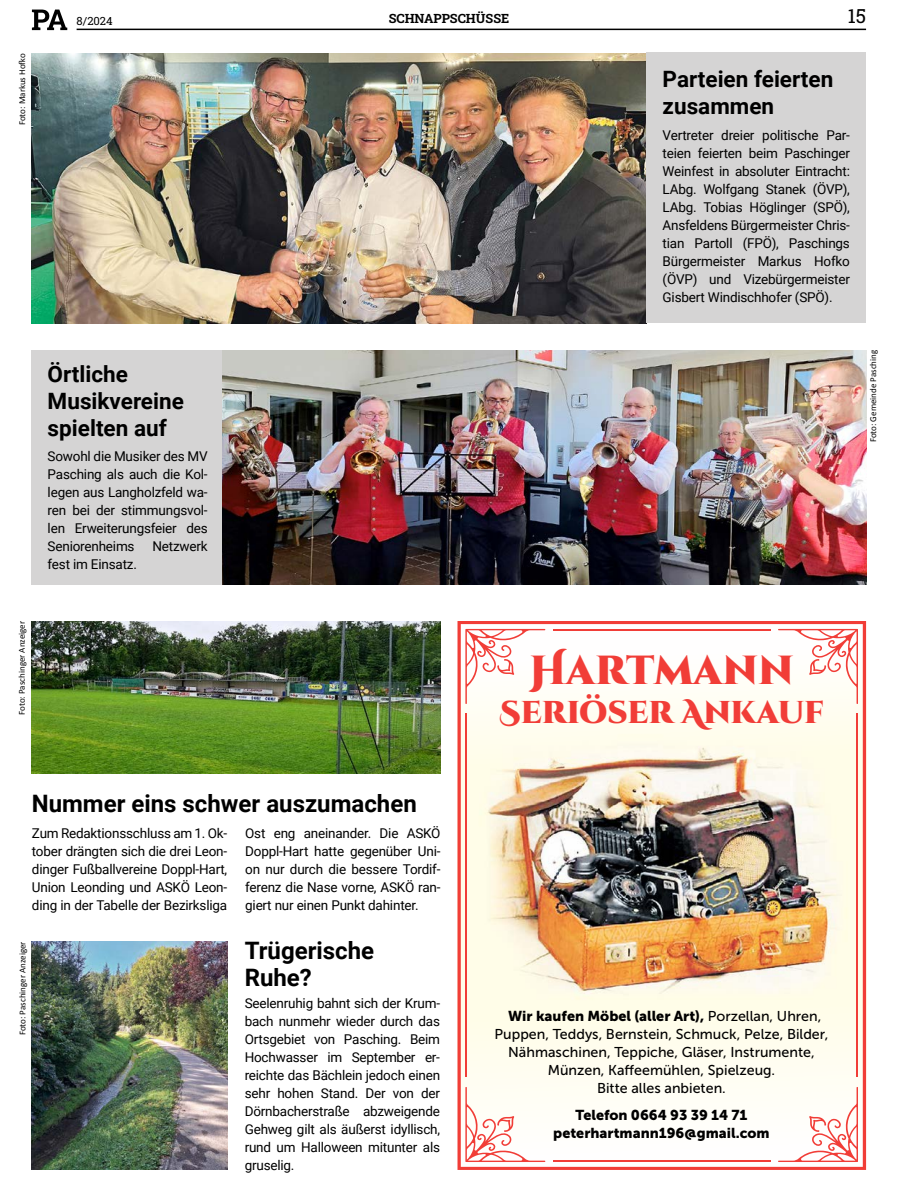
<style>
.page{position:relative;width:898px;height:1183px;background:#fff}
.page>*{position:absolute;margin:0;border:0;box-sizing:border-box;transform-origin:0 0}
.t1{font:900 40.5px "Cinzel Decorative";color:#f13d37}
.t2{font:900 31.5px "Cinzel Decorative";color:#f13d37}
.t3{font:700 24px/27px "Roboto";color:#000}
.t4{font:700 22.5px/27px "Roboto";color:#000}
.t5{font:19.5px "Roboto Slab";color:#000}
.t6{font:14.25px/18px "Museo Sans 500";color:#000;text-align:center}
.t7{font:14.25px/18px "Museo Sans 900";color:#000;text-align:center}
.t8{font:13.5px/18px "Roboto";letter-spacing:-.015em;color:#000;text-align:justify}
.t9{font:12.75px "Roboto Slab";color:#000}
.t10{font:11.25px "Roboto Slab";color:#000}
.t11{font:9px "Calibri";color:#000}
.s1{font-family:"Museo Sans 500"}
</style>
<div class="page">
<hr style="left:77px;top:29px;width:788px;height:1px;background:#000">
<svg style="left:32px;top:10px;width:35px;height:20px"></svg>
<img style="left:31px;top:53px;width:615px;height:270px">
<img style="left:457px;top:621px;width:408px;height:548px">
<svg style="left:465px;top:628px;width:80px;height:75px"></svg>
<svg style="left:777px;top:628px;width:80px;height:75px"></svg>
<svg style="left:465px;top:1086px;width:80px;height:75px"></svg>
<svg style="left:777px;top:1086px;width:80px;height:75px"></svg>
<img style="left:31px;top:941px;width:196px;height:228px">
<div style="left:646px;top:53px;width:219px;height:270px;background:#d5d4d4"></div>
<div style="left:31px;top:350px;width:196px;height:234px;background:#d5d4d4"></div>
<img style="left:223px;top:350px;width:642px;height:234px">
<img style="left:31px;top:621px;width:409px;height:152px">
<p class="t11" style="left:16px;top:125px;width:74px;rotate:-90deg">Foto: Markus Hofko</p>
<p class="t11" style="left:16px;top:714px;width:95px;rotate:-90deg">Foto: Paschinger Anzeiger</p>
<p class="t10" style="left:77px;top:13px;width:38px">8/2024</p>
<p class="t9" style="left:388px;top:10px;width:122px">SCHNAPPSCHÜSSE</p>
<h3 class="t5" style="left:847px;top:3px;width:20px">15</h3>
<h3 class="t4" style="left:48px;top:359px;width:138px">Örtliche<br>Musikvereine spielten auf</h3>
<p class="t8" style="left:48px;top:447px;width:161px">Sowohl die Musiker des MV Pasching als auch die Kol&shy;legen aus Langholzfeld wa&shy;ren bei der stimmungsvol&shy;len Erweiterungsfeier des Seniorenheims</p>
<p class="t8" style="left:152px;top:537px;width:57px">Netzwerk</p>
<p class="t8" style="left:48px;top:555px;width:91px">fest im Einsatz.</p>
<h3 class="t4" style="left:662px;top:65px;width:172px">Parteien feierten zusammen</h3>
<p class="t8" style="left:662px;top:125px;width:189px">Vertreter dreier politische Par&shy;teien feierten beim Paschinger Weinfest in absoluter Eintracht:<br>LAbg. Wolfgang Stanek (ÖVP), LAbg. Tobias Höglinger (SPÖ), Ansfeldens Bürgermeister Chris&shy;tian Partoll (FPÖ), Paschings Bürgermeister Markus Hofko (ÖVP) und Vizebürgermeister Gisbert Windischhofer (SPÖ).</p>
<p class="t11" style="left:866px;top:442px;width:94px;rotate:-90deg">Foto: Gemeinde Pasching</p>
<h1 class="t1" style="left:529px;top:644px;width:265px">Hartmann</h1>
<h2 class="t2" style="left:499px;top:692px;width:326px">Seriöser Ankauf</h2>
<h3 class="t3" style="left:32px;top:788px;width:386px">Nummer eins schwer auszumachen</h3>
<p class="t8" style="left:32px;top:823px;width:197px">Zum Redaktionsschluss am 1. Ok&shy;tober drängten sich die drei Leon&shy;dinger Fußballvereine Doppl-Hart, Union Leonding und ASKÖ Leon&shy;ding in der Tabelle der Bezirksliga</p>
<p class="t8" style="left:245px;top:823px;width:197px">Ost eng aneinander. Die ASKÖ Doppl-Hart hatte gegenüber Uni&shy;on nur durch die bessere Tordif&shy;ferenz die Nase vorne, ASKÖ ran&shy;giert nur einen Punkt dahinter.</p>
<p class="t11" style="left:16px;top:1035px;width:95px;rotate:-90deg">Foto: Paschinger Anzeiger</p>
<h3 class="t3" style="left:244px;top:936px;width:131px">Trügerische<br>Ruhe?</h3>
<p class="t8" style="left:244px;top:993px;width:197px">Seelenruhig bahnt sich der Krum&shy;bach nunmehr wieder durch das Ortsgebiet von Pasching. Beim Hochwasser im September er&shy;reichte das Bächlein jedoch einen sehr hohen Stand. Der von der Dörnbacherstraße abzweigende Gehweg gilt als äußerst idyllisch, rund um Halloween mitunter als gruselig.</p>
<p class="t7" style="left:508px;top:1006px;width:315px">Wir kaufen Möbel (aller Art), <span class="s1">Porzellan, Uhren,</span></p>
<p class="t6" style="left:494px;top:1024px;width:335px">Puppen, Teddys, Bernstein, Schmuck, Pelze, Bilder, Nähmaschinen, Teppiche, Gläser, Instrumente, Münzen, Kaffeemühlen, Spielzeug.<br>Bitte alles anbieten.</p>
<p class="t7" style="left:553px;top:1105px;width:218px">Telefon 0664 93 39 14 71 peterhartmann196@gmail.com</p>
</div>
